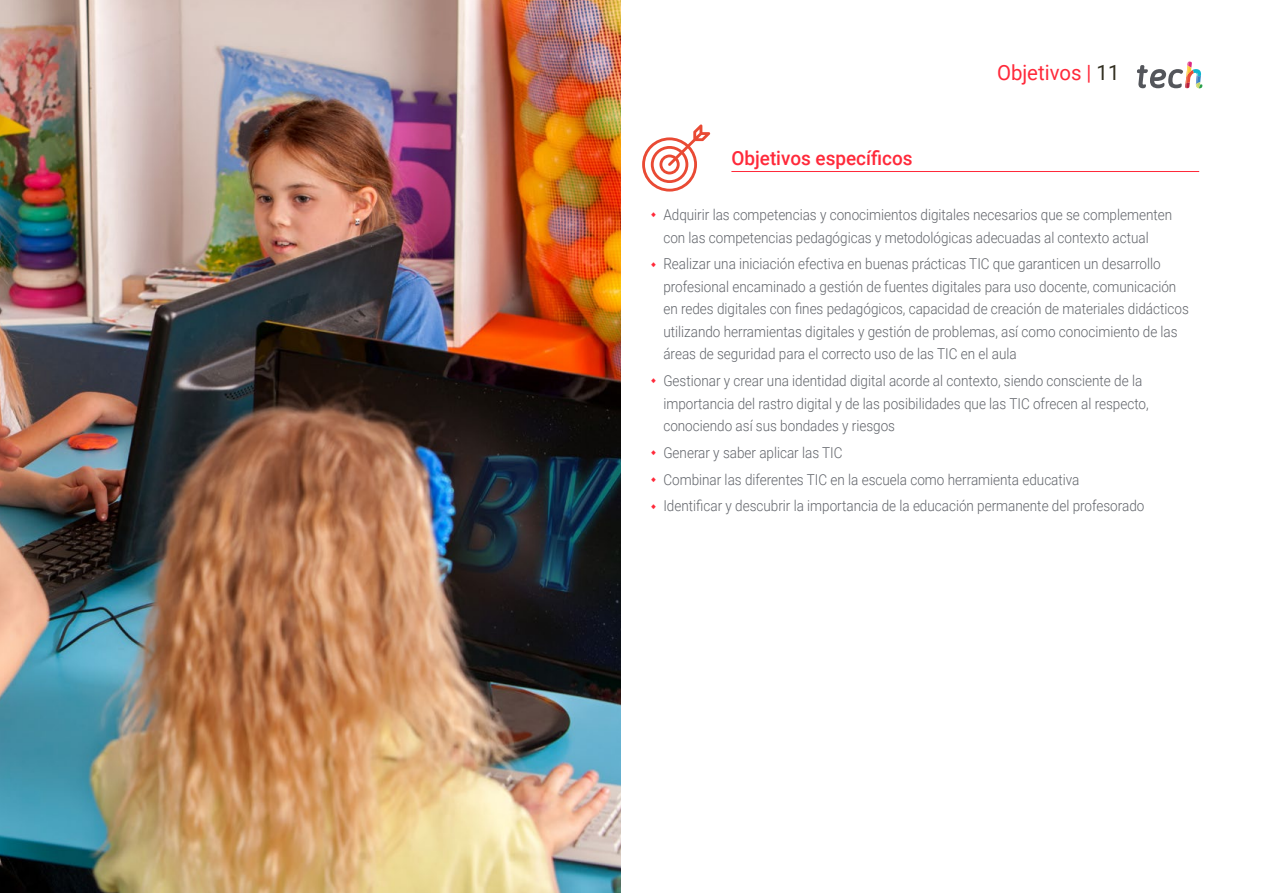
<style>
.page{position:relative;width:1263px;height:893px;background:#fff}
.page>*{position:absolute;margin:0;border:0;box-sizing:border-box;transform-origin:0 0}
.t1{font:21px "Roboto";color:#ff293a}
.t2{font:500 19.5px "Roboto";color:#ff293a}
.t3{font:300 15px/22.5px "Roboto";color:#61646a;scale:.9 1}
.s1{color:#312e20}
</style>
<div class="page">
<img style="left:0;top:0;width:621px;height:893px">
<svg style="left:1137px;top:62px;width:65px;height:27px"></svg>
<hr style="left:731px;top:171px;width:468px;height:1px;background:#ff293a">
<svg style="left:642px;top:124px;width:68px;height:68px"></svg>
<h2 class="t2" style="left:731px;top:144px;width:183px">Objetivos específicos</h2>
<h1 class="t1" style="left:997px;top:57px;width:124px">Objetivos | <span class="s1">11</span></h1>
<p class="t3" style="left:663px;top:203px;width:567px">Adquirir las competencias y conocimientos digitales necesarios que se complementen con las competencias pedagógicas y metodológicas adecuadas al contexto actual</p>
<p class="t3" style="left:663px;top:252px;width:585px">Realizar una iniciación efectiva en buenas prácticas TIC que garanticen un desarrollo profesional encaminado a gestión de fuentes digitales para uso docente, comunicación en redes digitales con fines pedagógicos, capacidad de creación de materiales didácticos utilizando herramientas digitales y gestión de problemas, así como conocimiento de las áreas de seguridad para el correcto uso de las TIC en el aula</p>
<p class="t3" style="left:663px;top:369px;width:541px">Gestionar y crear una identidad digital acorde al contexto, siendo consciente de la importancia del rastro digital y de las posibilidades que las TIC ofrecen al respecto, conociendo así sus bondades y riesgos</p>
<p class="t3" style="left:663px;top:439px;width:536px;line-height:26.7px">Generar y saber aplicar las TIC<br>Combinar las diferentes TIC en la escuela como herramienta educativa<br>Identificar y descubrir la importancia de la educación permanente del profesorado</p>
</div>
